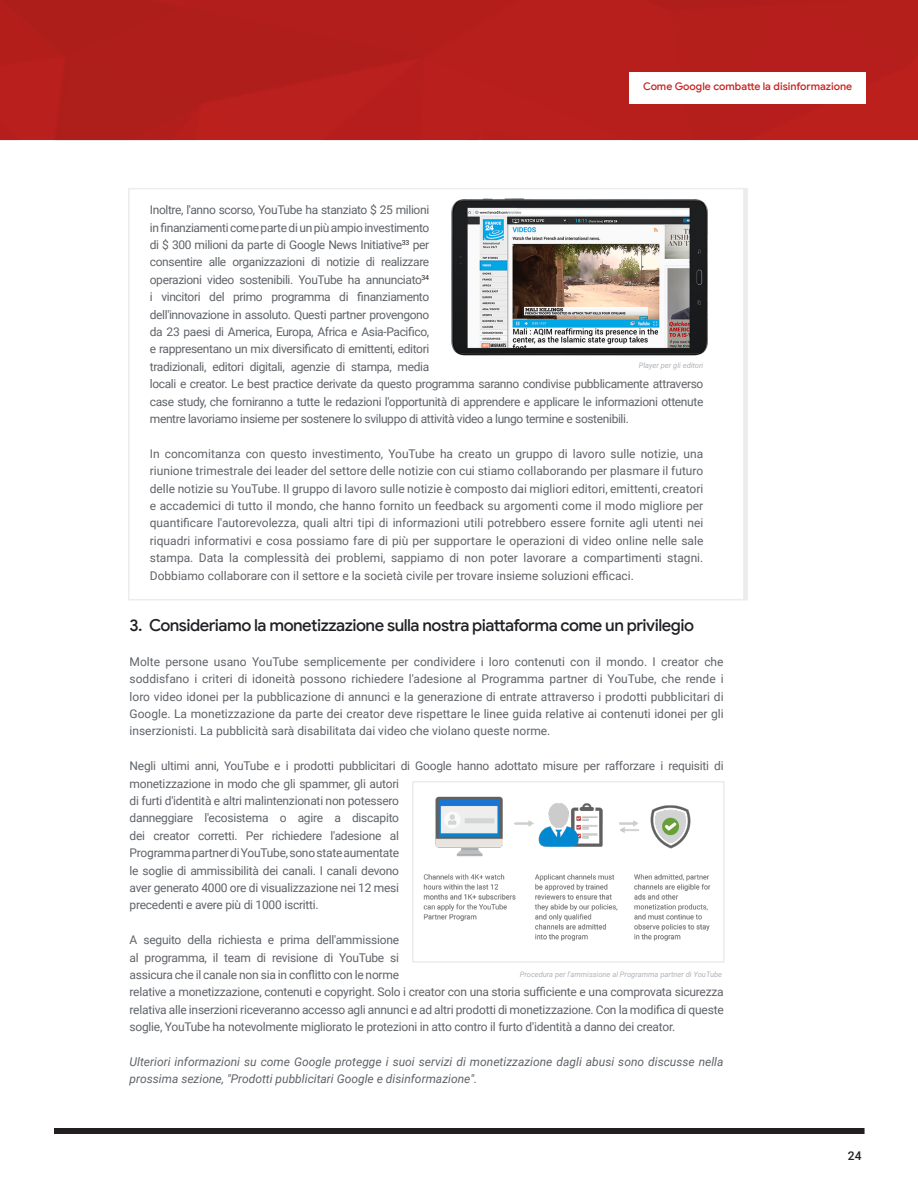
<style>
.page{position:relative;width:918px;height:1188px;background:#fff}
.page>*{position:absolute;margin:0;border:0;box-sizing:border-box;transform-origin:0 0}
.t1{font:500 16.5px "Google Sans";letter-spacing:-.035em;color:#202124}
.Stroked_box_setion{font:12px/17.4px "Roboto";letter-spacing:-.02em;color:#5f6368}
.t2{font:italic 12px/17.4px "Roboto";color:#5f6368}
.t3{font:500 12px "Roboto";color:#202124}
.t4{font:500 10.5px "Google Sans";letter-spacing:-.005em;color:#c5221f}
.t5{font:italic 7.5px "Roboto";color:#aeb3b8}
</style>
<div class="page">
<div style="left:0;top:0;width:918px;height:140px;background:#b51e1c"></div>
<div style="left:629px;top:72px;width:237px;height:32px;background:#fff"></div>
<div style="left:54px;top:1128px;width:811px;height:6px;background:#231f20"></div>
<img style="left:451px;top:198px;width:257px;height:158px">
<div style="left:128px;top:188px;width:617px;height:412px;border:2px solid #ebeced"></div>
<div style="left:743px;top:188px;width:5px;height:412px;background:#ebeced"></div>
<img style="left:423px;top:796px;width:288px;height:145px">
<div style="left:413px;top:781px;width:311px;height:181px;border:1px solid #e1e2e4"></div>
<p class="t4" style="left:643px;top:80px;width:211px">Come Google combatte la disinformazione</p>
<p class="Stroked_box_setion" style="left:150px;top:201px;width:555px">Inoltre, l'anno scorso, YouTube ha stanziato $ 25 milioni<br>in finanziamenti come parte di un più ampio investimento<br>di $ 300 milioni da parte di Google News Initiative<sup>33</sup> per<br>consentire alle organizzazioni di notizie di realizzare<br>operazioni video sostenibili. YouTube ha annunciato<sup>34<br></sup>i vincitori del primo programma di finanziamento<br>dell'innovazione in assoluto. Questi partner provengono<br>da 23 paesi di America, Europa, Africa e Asia-Pacifico,<br>e rappresentano un mix diversificato di emittenti, editori<br>tradizionali, editori digitali, agenzie di stampa, media<br>locali e creator. Le best practice derivate da questo programma saranno condivise pubblicamente attraverso case study, che forniranno a tutte le redazioni l'opportunità di apprendere e applicare le informazioni ottenute mentre lavoriamo insieme per sostenere lo sviluppo di attività video a lungo termine e sostenibili.</p>
<p class="Stroked_box_setion" style="left:150px;top:444px;width:555px;text-align:justify">In concomitanza con questo investimento, YouTube ha creato un gruppo di lavoro sulle notizie, una riunione trimestrale dei leader del settore delle notizie con cui stiamo collaborando per plasmare il futuro delle notizie su YouTube. Il gruppo di lavoro sulle notizie è composto dai migliori editori, emittenti, creatori e accademici di tutto il mondo, che hanno fornito un feedback su argomenti come il modo migliore per quantificare l'autorevolezza, quali altri tipi di informazioni utili potrebbero essere fornite agli utenti nei riquadri informativi e cosa possiamo fare di più per supportare le operazioni di video online nelle sale stampa. Data la complessità dei problemi, sappiamo di non poter lavorare a compartimenti stagni.<br>Dobbiamo collaborare con il settore e la società civile per trovare insieme soluzioni efficaci.</p>
<p class="t1" style="left:130px;top:615px;width:566px">3. Consideriamo la monetizzazione sulla nostra piattaforma come un privilegio</p>
<p class="Stroked_box_setion" style="left:130px;top:652px;width:596px;text-align:justify">Molte persone usano YouTube semplicemente per condividere i loro contenuti con il mondo. I creator che soddisfano i criteri di idoneità possono richiedere l'adesione al Programma partner di YouTube, che rende i loro video idonei per la pubblicazione di annunci e la generazione di entrate attraverso i prodotti pubblicitari di Google. La monetizzazione da parte dei creator deve rispettare le linee guida relative ai contenuti idonei per gli inserzionisti. La pubblicità sarà disabilitata dai video che violano queste norme.</p>
<p class="Stroked_box_setion" style="left:130px;top:757px;width:596px">Negli ultimi anni, YouTube e i prodotti pubblicitari di Google hanno adottato misure per rafforzare i requisiti di monetizzazione in modo che gli spammer, gli autori<br>di furti d'identità e altri malintenzionati non potessero<br>danneggiare l'ecosistema o agire a discapito<br>dei creator corretti. Per richiedere l'adesione al<br>Programma partner di YouTube, sono state aumentate<br>le soglie di ammissibilità dei canali. I canali devono<br>aver generato 4000 ore di visualizzazione nei 12 mesi<br>precedenti e avere più di 1000 iscritti.</p>
<p class="Stroked_box_setion" style="left:130px;top:931px;width:596px">A seguito della richiesta e prima dell'ammissione<br>al programma, il team di revisione di YouTube si<br>assicura che il canale non sia in conflitto con le norme<br>relative a monetizzazione, contenuti e copyright. Solo i creator con una storia sufficiente e una comprovata sicurezza relativa alle inserzioni riceveranno accesso agli annunci e ad altri prodotti di monetizzazione. Con la modifica di queste soglie, YouTube ha notevolmente migliorato le protezioni in atto contro il furto d'identità a danno dei creator.</p>
<p class="t2" style="left:130px;top:1052px;width:596px">Ulteriori informazioni su come Google protegge i suoi servizi di monetizzazione dagli abusi sono discusse nella prossima sezione, "Prodotti pubblicitari Google e disinformazione".</p>
<p class="t5" style="left:639px;top:360px;width:66px">Player per gli editori</p>
<p class="t5" style="left:520px;top:969px;width:204px">Procedura per l'ammissione al Programma partner di YouTube</p>
<p class="t3" style="left:848px;top:1147px;width:15px">24</p>
</div>
